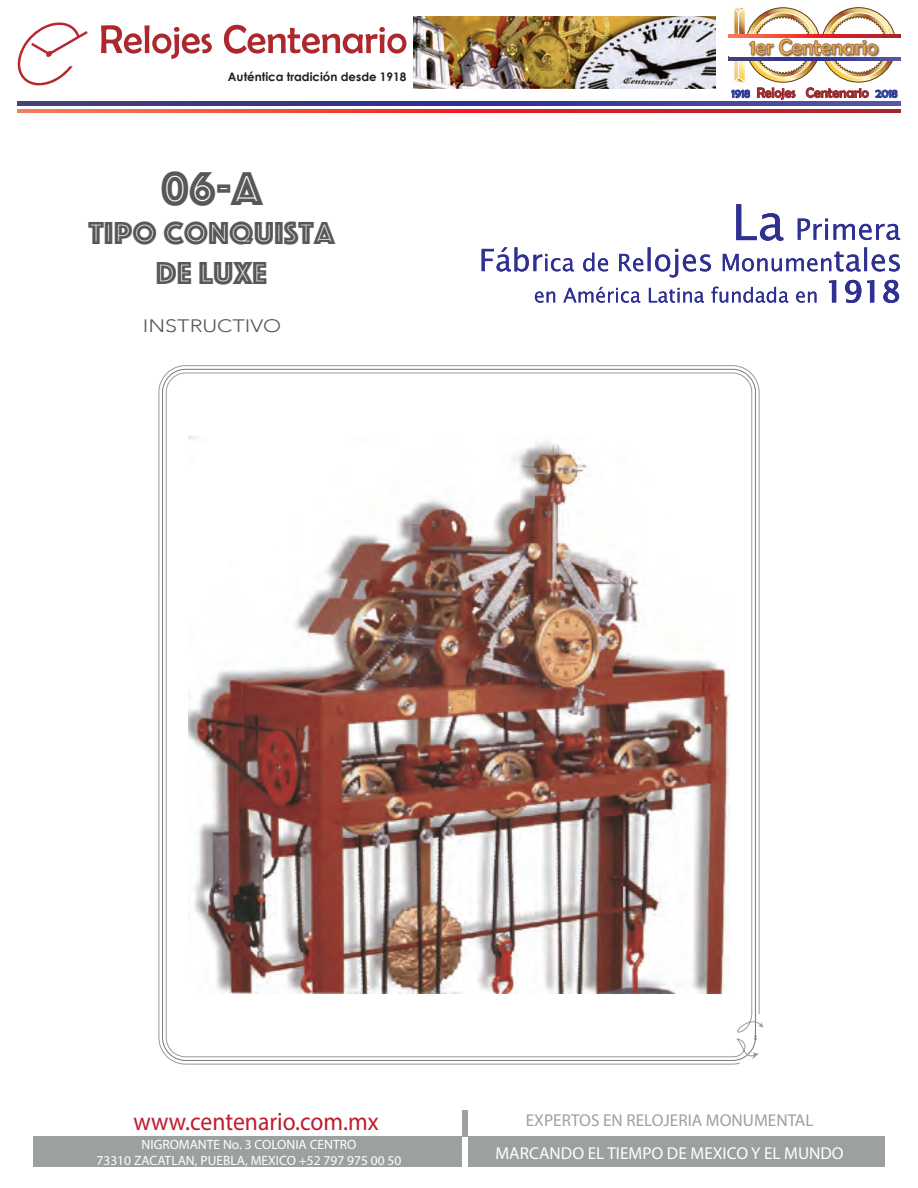
<style>
.page{position:relative;width:918px;height:1188px;background:#fff}
.page>*{position:absolute;margin:0;border:0;box-sizing:border-box;transform-origin:0 0}
.t1{font:49.2px "Phosphate Inline";color:#57585a}
.t2{font:33px/39.6px "Phosphate Inline";color:#57585a;text-align:center}
.t3{font:25.35px "Myriad Pro";color:#be1d2c;scale:.93 1}
.t4{font:21.75px "Berlin Sans FB";color:#fbb03f}
.t5{font:300 18px "Avenir";color:#57585a;scale:1.2 1}
.t6{font:17.25px "Myriad Pro";color:#fff}
.t7{font:17.25px "Myriad Pro";color:#9d9fa1}
.t8{font:13.8px "Berlin Sans FB";color:#a2272b}
.t9{font:13.5px/16.2px "Myriad Pro";color:#fff;text-align:center}
.t10{font:700 11.85px "Century Gothic";color:#231f20}
.s1{font-size:12.15px;color:#2a4da0}
</style>
<div class="page">
<svg style="left:101px;top:25px;width:305px;height:34px"></svg>
<svg style="left:17px;top:22px;width:71px;height:64px"></svg>
<svg style="left:729px;top:34px;width:171px;height:4px"></svg>
<svg style="left:729px;top:57px;width:171px;height:3px"></svg>
<img style="left:731px;top:7px;width:167px;height:95px">
<img style="left:414px;top:16px;width:301px;height:73px">
<svg style="left:18px;top:109px;width:882px;height:4px;background:#da3a32"></svg>
<svg style="left:18px;top:102px;width:882px;height:4px;background:#3d3d8e"></svg>
<div style="left:33px;top:1137px;width:852px;height:30px;background:#9da0a1"></div>
<div style="left:462px;top:1133px;width:5px;height:36px;background:#fff"></div>
<div style="left:462px;top:1110px;width:5px;height:27px;background:#9d9fa1"></div>
<svg style="left:482px;top:247px;width:418px;height:56px"></svg>
<svg style="left:736px;top:204px;width:47px;height:37px"></svg>
<svg style="left:798px;top:219px;width:102px;height:21px"></svg>
<svg style="left:165px;top:372px;width:595px;height:686px"></svg>
<svg style="left:758px;top:1022px;width:6px;height:6px"></svg>
<svg style="left:752px;top:1052px;width:7px;height:7px"></svg>
<img style="left:188px;top:436px;width:542px;height:557px">
<p class="t10" style="left:228px;top:69px;width:180px">Auténtica tradición desde 1918</p>
<h1 class="t1" style="left:161px;top:153px;width:103px">06-A</h1>
<h2 class="t2" style="left:89px;top:212px;width:248px">TIPO CONQUISTA<br>DE LUXE</h2>
<h3 class="t5" style="left:143px;top:315px;width:117px">INSTRUCTIVO</h3>
<h3 class="t4" style="left:750px;top:35px;width:130px">1er Centenario</h3>
<p class="t8" style="left:732px;top:85px;width:168px"><span class="s1">1918</span> Relojes Centenario <span class="s1">2018</span></p>
<h3 class="t3" style="left:134px;top:1106px;width:265px">www.centenario.com.mx</h3>
<p class="t9" style="left:97px;top:1136px;width:306px">NIGROMANTE No. 3 COLONIA CENTRO<br>73310 ZACATLAN, PUEBLA, MEXICO +52 797 975 00 50</p>
<p class="t7" style="left:526px;top:1110px;width:289px">EXPERTOS EN RELOJERIA MONUMENTAL</p>
<p class="t6" style="left:496px;top:1142px;width:350px">MARCANDO EL TIEMPO DE MEXICO Y EL MUNDO</p>
</div>
